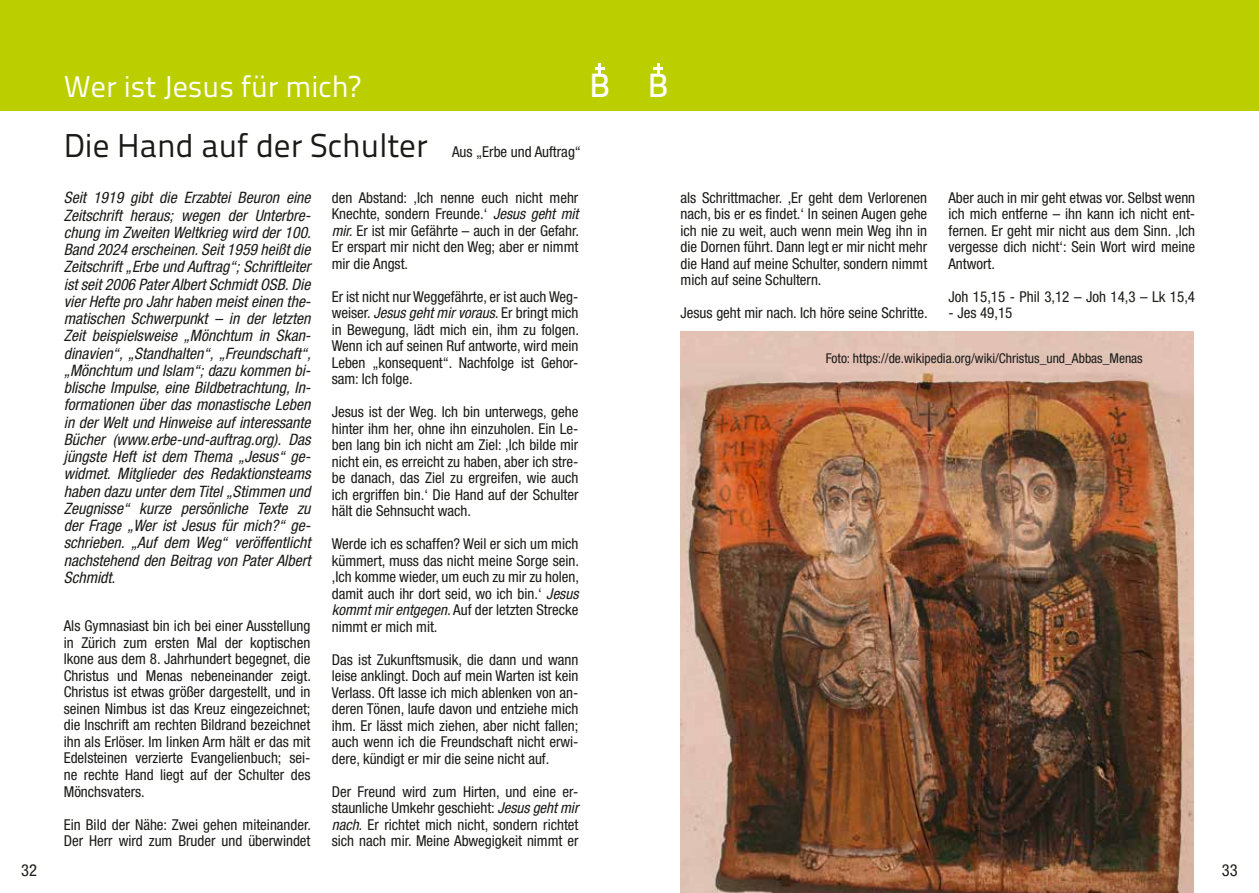
<style>
.page{position:relative;width:1259px;height:893px;background:#fff}
.page>*{position:absolute;margin:0;border:0;box-sizing:border-box;transform-origin:0 0}
.t1{font:33.6px "Titillium Text 25 L 600 wt";color:#fff}
.t2{font:33px "Titillium Text 25 L 400 wt";color:#1a1a18}
.t3{font:30px "Titillium Text 25 L 400 wt";color:#fff}
.t4{font:condensed 16.5px "Helvetica Neue";color:#1a1a18}
.t5{font:italic condensed 15.75px/17.2px "Helvetica Neue";color:#1a1a18;text-align:justify}
.t6{font:condensed 15px/16.5px "Helvetica Neue";color:#1a1a18;text-align:justify}
.t7{font:condensed 13.5px "Helvetica Neue";color:#1a1a18}
.s1{font-style:italic}
</style>
<div class="page">
<div style="left:0;top:0;width:1259px;height:111px;background:#bbcf00"></div>
<svg style="left:595px;top:63px;width:9px;height:13px"></svg>
<svg style="left:653px;top:63px;width:10px;height:13px"></svg>
<img style="left:680px;top:332px;width:513px;height:561px">
<p class="t4" style="left:21px;top:861px;width:17px">32</p>
<h3 class="t3" style="left:64px;top:64px;width:298px">Wer ist Jesus für mich?</h3>
<h1 class="t1" style="left:589px;top:60px;width:22px">B</h1>
<h2 class="t2" style="left:64px;top:121px;width:365px">Die Hand auf der Schulter</h2>
<p class="t5" style="left:64px;top:189px;width:249px">Seit 1919 gibt die Erzabtei Beuron eine Zeitschrift heraus; wegen der Unterbre&shy;chung im Zweiten Weltkrieg wird der 100.<br>Band 2024 erscheinen. Seit 1959 heißt die Zeitschrift „Erbe und Auftrag“; Schriftleiter ist seit 2006 Pater Albert Schmidt OSB. Die vier Hefte pro Jahr haben meist einen the&shy;matischen Schwerpunkt – in der letzten Zeit beispielsweise „Mönchtum in Skan&shy;dinavien“, „Standhalten“, „Freundschaft“, „Mönchtum und Islam“; dazu kommen bi&shy;blische Impulse, eine Bildbetrachtung, In&shy;formationen über das monastische Leben in der Welt und Hinweise auf interessante Bücher (www.erbe-und-auftrag.org). Das jüngste Heft ist dem Thema „Jesus“ ge&shy;widmet. Mitglieder des Redaktionsteams haben dazu unter dem Titel „Stimmen und Zeugnisse“ kurze persönliche Texte zu der Frage „Wer ist Jesus für mich?“ ge&shy;schrieben. „Auf dem Weg“ veröffentlicht nachstehend den Beitrag von Pater Albert Schmidt.</p>
<p class="t6" style="left:64px;top:618px;width:249px">Als Gymnasiast bin ich bei einer Ausstellung in Zürich zum ersten Mal der koptischen Ikone aus dem 8. Jahrhundert begegnet, die Christus und Menas nebeneinander zeigt.<br>Christus ist etwas größer dargestellt, und in seinen Nimbus ist das Kreuz eingezeichnet; die Inschrift am rechten Bildrand bezeichnet ihn als Erlöser. Im linken Arm hält er das mit Edelsteinen verzierte Evangelienbuch; sei&shy;ne rechte Hand liegt auf der Schulter des Mönchsvaters.</p>
<p class="t6" style="left:64px;top:816px;width:249px">Ein Bild der Nähe: Zwei gehen miteinander.<br>Der Herr wird zum Bruder und überwindet</p>
<p class="t6" style="left:452px;top:143px;width:130px">Aus „Erbe und Auftrag“</p>
<p class="t6" style="left:332px;top:189px;width:249px">den Abstand: ‚Ich nenne euch nicht mehr Knechte, sondern Freunde.‘ <span class="s1">Jesus geht mit mir.</span> Er ist mir Gefährte – auch in der Gefahr.<br>Er erspart mir nicht den Weg; aber er nimmt mir die Angst.</p>
<p class="t6" style="left:332px;top:288px;width:249px">Er ist nicht nur Weggefährte, er ist auch Weg&shy;weiser. <span class="s1">Jesus geht mir voraus.</span> Er bringt mich in Bewegung, lädt mich ein, ihm zu folgen.<br>Wenn ich auf seinen Ruf antworte, wird mein Leben „konsequent“. Nachfolge ist Gehor&shy;sam: Ich folge.</p>
<p class="t6" style="left:332px;top:404px;width:248px">Jesus ist der Weg. Ich bin unterwegs, gehe hinter ihm her, ohne ihn einzuholen. Ein Le&shy;ben lang bin ich nicht am Ziel: ‚Ich bilde mir nicht ein, es erreicht zu haben, aber ich stre&shy;be danach, das Ziel zu ergreifen, wie auch ich ergriffen bin.‘ Die Hand auf der Schulter hält die Sehnsucht wach.</p>
<p class="t6" style="left:332px;top:536px;width:249px">Werde ich es schaffen? Weil er sich um mich kümmert, muss das nicht meine Sorge sein. ‚Ich komme wieder, um euch zu mir zu holen, damit auch ihr dort seid, wo ich bin.‘ <span class="s1">Jesus kommt mir entgegen.</span> Auf der letzten Strecke nimmt er mich mit.</p>
<p class="t6" style="left:332px;top:651px;width:248px">Das ist Zukunftsmusik, die dann und wann leise anklingt. Doch auf mein Warten ist kein Verlass. Oft lasse ich mich ablenken von an&shy;deren Tönen, laufe davon und entziehe mich ihm. Er lässt mich ziehen, aber nicht fallen; auch wenn ich die Freundschaft nicht erwi&shy;dere, kündigt er mir die seine nicht auf.</p>
<p class="t6" style="left:332px;top:783px;width:248px">Der Freund wird zum Hirten, und eine er&shy;staunliche Umkehr geschieht: <span class="s1">Jesus geht mir nach.</span> Er richtet mich nicht, sondern richtet sich nach mir. Meine Abwegigkeit nimmt er</p>
<h1 class="t1" style="left:648px;top:60px;width:22px">B</h1>
<p class="t6" style="left:680px;top:189px;width:248px">als Schrittmacher. ‚Er geht dem Verlorenen nach, bis er es findet.‘ In seinen Augen gehe ich nie zu weit, auch wenn mein Weg ihn in die Dornen führt. Dann legt er mir nicht mehr die Hand auf meine Schulter, sondern nimmt mich auf seine Schultern.</p>
<p class="t6" style="left:680px;top:305px;width:249px">Jesus geht mir nach. Ich höre seine Schritte.</p>
<p class="t6" style="left:948px;top:189px;width:248px">Aber auch in mir geht etwas vor. Selbst wenn ich mich entferne – ihn kann ich nicht ent&shy;fernen. Er geht mir nicht aus dem Sinn. ‚Ich vergesse dich nicht‘: Sein Wort wird meine Antwort.</p>
<p class="t6" style="left:948px;top:288px;width:248px">Joh 15,15 - Phil 3,12 – Joh 14,3 – Lk 15,4</p>
<p class="t6" style="left:948px;top:305px;width:65px">- Jes 49,15</p>
<p class="t7" style="left:826px;top:350px;width:318px">Foto: https://de.wikipedia.org/wiki/Christus_und_Abbas_Menas</p>
<p class="t4" style="left:1221px;top:861px;width:17px">33</p>
</div>
